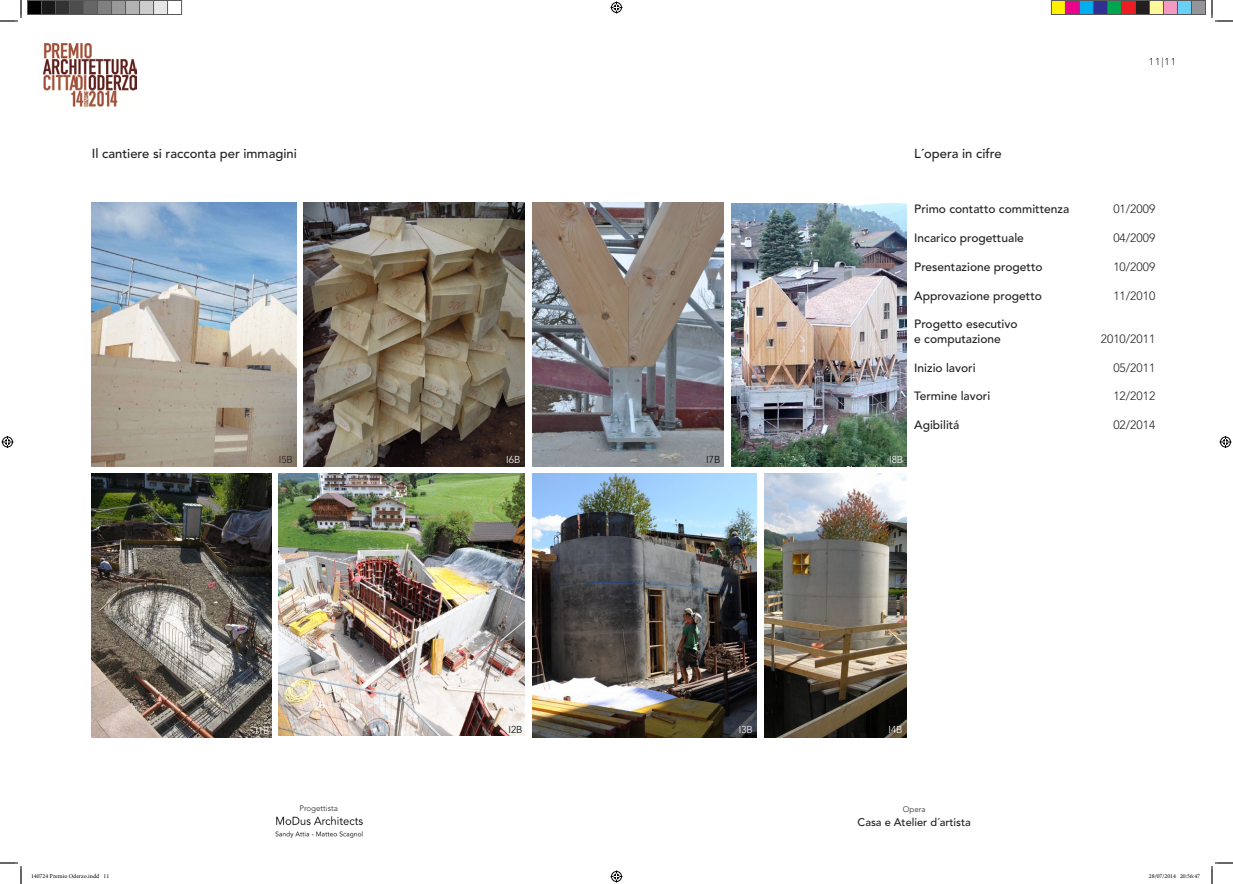
<style>
.page{position:relative;width:1233px;height:884px;background:#fff}
.page>*{position:absolute;margin:0;border:0;box-sizing:border-box;transform-origin:0 0}
.t1{font:500 13px "Avenir LT Std";color:#231f20}
.t2{font:500 12px "Avenir LT Std";color:#231f20}
.t3{font:300 12px "Avenir LT Std";color:#231f20}
.t4{font:500 11px "Avenir LT Std";color:#231f20}
.t5{font:300 10px "Avenir LT Std";color:#fff}
.t6{font:300 10px "Avenir LT Std";letter-spacing:.05em;color:#231f20}
.t7{font:300 10px "Avenir LT Std";color:#040503}
.t8{font:300 8px "Avenir LT Std";color:#231f20}
.t9{font:6px "Minion Pro";color:#000}
</style>
<div class="page">
<img style="left:44px;top:44px;width:93px;height:62px">
<img style="left:275px;top:816px;width:88px;height:23px">
<img style="left:92px;top:473px;width:179px;height:264px">
<img style="left:532px;top:473px;width:224px;height:264px">
<img style="left:278px;top:473px;width:246px;height:263px">
<img style="left:92px;top:202px;width:205px;height:264px">
<img style="left:303px;top:202px;width:221px;height:264px">
<img style="left:532px;top:202px;width:191px;height:264px">
<img style="left:765px;top:473px;width:141px;height:265px">
<img style="left:731px;top:204px;width:175px;height:263px">
<svg style="left:0;top:0;width:22px;height:22px"></svg>
<svg style="left:0;top:862px;width:22px;height:22px"></svg>
<svg style="left:1211px;top:0;width:22px;height:22px"></svg>
<svg style="left:1211px;top:862px;width:22px;height:22px"></svg>
<svg style="left:610px;top:2px;width:12px;height:12px"></svg>
<svg style="left:610px;top:870px;width:12px;height:12px"></svg>
<svg style="left:2px;top:436px;width:12px;height:12px"></svg>
<svg style="left:1219px;top:436px;width:12px;height:12px"></svg>
<div style="left:28px;top:0;width:14px;height:14px;background:#000"></div>
<div style="left:27px;top:0;width:15px;height:15px;border:1px solid #595959"></div>
<div style="left:42px;top:0;width:14px;height:14px;background:#1a1a1a"></div>
<div style="left:41px;top:0;width:15px;height:15px;border:1px solid #595959"></div>
<div style="left:56px;top:0;width:14px;height:14px;background:#333"></div>
<div style="left:55px;top:0;width:15px;height:15px;border:1px solid #595959"></div>
<div style="left:70px;top:0;width:14px;height:14px;background:#4d4d4d"></div>
<div style="left:69px;top:0;width:15px;height:15px;border:1px solid #595959"></div>
<div style="left:84px;top:0;width:14px;height:14px;background:#666"></div>
<div style="left:83px;top:0;width:15px;height:15px;border:1px solid #595959"></div>
<div style="left:98px;top:0;width:14px;height:14px;background:#808080"></div>
<div style="left:97px;top:0;width:15px;height:15px;border:1px solid #595959"></div>
<div style="left:112px;top:0;width:14px;height:14px;background:#999"></div>
<div style="left:111px;top:0;width:15px;height:15px;border:1px solid #595959"></div>
<div style="left:126px;top:0;width:14px;height:14px;background:#b3b3b3"></div>
<div style="left:125px;top:0;width:15px;height:15px;border:1px solid #595959"></div>
<div style="left:140px;top:0;width:14px;height:14px;background:#ccc"></div>
<div style="left:139px;top:0;width:15px;height:15px;border:1px solid #595959"></div>
<div style="left:154px;top:0;width:14px;height:14px;background:#e6e6e6"></div>
<div style="left:153px;top:0;width:15px;height:15px;border:1px solid #595959"></div>
<div style="left:167px;top:0;width:15px;height:15px;border:1px solid #595959"></div>
<div style="left:1051px;top:0;width:14px;height:14px;background:#fff101"></div>
<div style="left:1051px;top:0;width:15px;height:15px;border:1px solid #595959"></div>
<div style="left:1065px;top:0;width:14px;height:14px;background:#ed028c"></div>
<div style="left:1065px;top:0;width:15px;height:15px;border:1px solid #595959"></div>
<div style="left:1079px;top:0;width:14px;height:14px;background:#00aeef"></div>
<div style="left:1079px;top:0;width:15px;height:15px;border:1px solid #595959"></div>
<div style="left:1093px;top:0;width:14px;height:14px;background:#2e3092"></div>
<div style="left:1093px;top:0;width:15px;height:15px;border:1px solid #595959"></div>
<div style="left:1107px;top:0;width:14px;height:14px;background:#00a54f"></div>
<div style="left:1107px;top:0;width:15px;height:15px;border:1px solid #595959"></div>
<div style="left:1121px;top:0;width:14px;height:14px;background:#ee1d23"></div>
<div style="left:1121px;top:0;width:15px;height:15px;border:1px solid #595959"></div>
<div style="left:1135px;top:0;width:14px;height:14px;background:#231f20"></div>
<div style="left:1135px;top:0;width:15px;height:15px;border:1px solid #595959"></div>
<div style="left:1149px;top:0;width:14px;height:14px;background:#fff79a"></div>
<div style="left:1149px;top:0;width:15px;height:15px;border:1px solid #595959"></div>
<div style="left:1163px;top:0;width:14px;height:14px;background:#f499c2"></div>
<div style="left:1163px;top:0;width:15px;height:15px;border:1px solid #595959"></div>
<div style="left:1177px;top:0;width:14px;height:14px;background:#6bcff6"></div>
<div style="left:1177px;top:0;width:15px;height:15px;border:1px solid #595959"></div>
<div style="left:1191px;top:0;width:14px;height:14px;background:#939598"></div>
<div style="left:1191px;top:0;width:15px;height:15px;border:1px solid #595959"></div>
<p class="t1" style="left:92px;top:146px;width:206px">Il cantiere si racconta per immagini</p>
<p class="t1" style="left:914px;top:146px;width:89px">L´opera in cifre</p>
<p class="t6" style="left:279px;top:454px;width:16px">I5B</p>
<p class="t5" style="left:506px;top:454px;width:16px">I6B</p>
<p class="t5" style="left:889px;top:454px;width:16px">I8B</p>
<p class="t7" style="left:706px;top:454px;width:16px">I7B</p>
<p class="t2" style="left:914px;top:202px;width:156px">Primo contatto committenza</p>
<p class="t2" style="left:914px;top:231px;width:111px">Incarico progettuale</p>
<p class="t2" style="left:914px;top:260px;width:130px">Presentazione progetto</p>
<p class="t2" style="left:914px;top:288px;width:129px">Approvazione progetto</p>
<p class="t2" style="left:914px;top:317px;width:105px">Progetto esecutivo</p>
<p class="t2" style="left:914px;top:332px;width:88px">e computazione</p>
<p class="t2" style="left:914px;top:360px;width:63px">Inizio lavori</p>
<p class="t2" style="left:914px;top:389px;width:78px">Termine lavori</p>
<p class="t2" style="left:914px;top:418px;width:47px">Agibilitá</p>
<p class="t6" style="left:1149px;top:55px;width:29px">11|11</p>
<p class="t3" style="left:1113px;top:202px;width:43px">01/2009</p>
<p class="t3" style="left:1113px;top:231px;width:43px">04/2009</p>
<p class="t3" style="left:1113px;top:260px;width:43px">10/2009</p>
<p class="t3" style="left:1113px;top:288px;width:43px">11/2010</p>
<p class="t3" style="left:1100px;top:332px;width:56px">2010/2011</p>
<p class="t3" style="left:1113px;top:360px;width:43px">05/2011</p>
<p class="t3" style="left:1113px;top:389px;width:43px">12/2012</p>
<p class="t3" style="left:1113px;top:418px;width:43px">02/2014</p>
<p class="t5" style="left:255px;top:725px;width:16px">I1B</p>
<p class="t8" style="left:299px;top:804px;width:40px">Progettista</p>
<p class="t7" style="left:508px;top:724px;width:16px">I2B</p>
<p class="t5" style="left:739px;top:724px;width:16px">I3B</p>
<p class="t5" style="left:888px;top:724px;width:16px">I4B</p>
<p class="t8" style="left:903px;top:805px;width:24px">Opera</p>
<p class="t4" style="left:857px;top:816px;width:115px">Casa e Atelier d´artista</p>
<p class="t9" style="left:31px;top:872px;width:80px">140724 Premio Oderzo.indd 11</p>
<p class="t9" style="left:1149px;top:872px;width:53px">28/07/2014 20:56:47</p>
</div>
